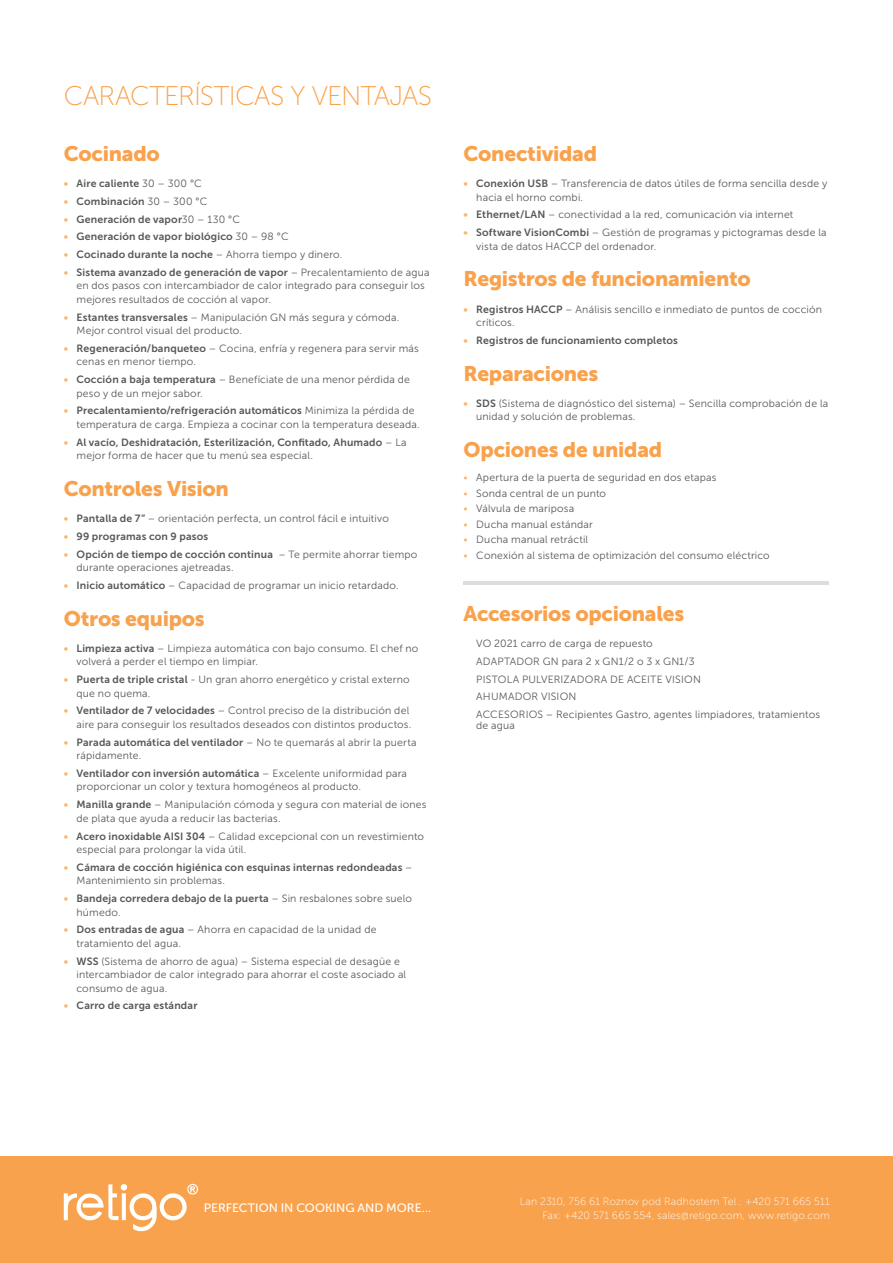
<style>
.page{position:relative;width:893px;height:1263px;background:#fff}
.page>*{position:absolute;margin:0;border:0;box-sizing:border-box;transform-origin:0 0}
.t1{font:27px "Museo Sans 100";letter-spacing:-.025em;color:#f9a24d}
.t2{font:21px "Museo Sans 900";letter-spacing:-.015em;color:#f9a24d}
.t3{font:12.15px "Museo Sans 500";color:#fff}
.t4{font:10.5px/13.5px "Museo Sans 300";letter-spacing:.015em;color:#57585a}
.t5{font:10.5px "Museo Sans 700";letter-spacing:.015em;color:#57585a}
.t6{font:10.5px/13.5px "Museo Sans 100";letter-spacing:.015em;color:#fff;text-align:right}
.s1{color:#fbb46f}
.s2{font-family:"Museo Sans 300"}
.s3{font-family:"Museo Sans 700";color:#fbb46f}
.s4{font-family:"Museo Sans 700"}
</style>
<div class="page">
<div style="left:0;top:1157px;width:893px;height:106px;background:#f9a24d"></div>
<svg style="left:64px;top:1184px;width:134px;height:48px"></svg>
<hr style="left:463px;top:581px;width:366px;height:4px;background:#dcdddf">
<h1 class="t1" style="left:64px;top:82px;width:370px">CARACTERÍSTICAS Y VENTAJAS</h1>
<h2 class="t2" style="left:64px;top:142px;width:98px">Cocinado</h2>
<p class="t5" style="left:64px;top:178px;width:140px"><span class="s1">•</span> Aire caliente <span class="s2">30 – 300 °C</span></p>
<p class="t5" style="left:64px;top:195px;width:145px"><span class="s1">•</span> Combinación <span class="s2">30 – 300 °C</span></p>
<p class="t5" style="left:64px;top:213px;width:178px"><span class="s1">•</span> Generación de vapor<span class="s2">30 – 130 °C</span></p>
<p class="t5" style="left:64px;top:231px;width:226px"><span class="s1">•</span> Generación de vapor biológico <span class="s2">30 – 98 °C</span></p>
<p class="t5" style="left:64px;top:249px;width:280px"><span class="s1">•</span> Cocinado durante la noche <span class="s2">– Ahorra tiempo y dinero.</span></p>
<p class="t5" style="left:64px;top:266px;width:367px"><span class="s1">•</span> Sistema avanzado de generación de vapor <span class="s2">– Precalentamiento de agua</span></p>
<p class="t4" style="left:77px;top:279px;width:350px">en dos pasos con intercambiador de calor integrado para conseguir los mejores resultados de cocción al vapor.</p>
<p class="t4" style="left:77px;top:310px;width:324px;text-indent:-13px"><span class="s3">•</span> <span class="s4">Estantes transversales</span> – Manipulación GN más segura y cómoda.<br>Mejor control visual del producto.</p>
<p class="t4" style="left:77px;top:342px;width:344px;text-indent:-13px"><span class="s3">•</span> <span class="s4">Regeneración/banqueteo</span> – Cocina, enfría y regenera para servir más cenas en menor tiempo.</p>
<p class="t4" style="left:77px;top:373px;width:335px;text-indent:-13px"><span class="s3">•</span> <span class="s4">Cocción a baja temperatura</span> – Benefíciate de una menor pérdida de peso y de un mejor sabor.</p>
<p class="t5" style="left:64px;top:405px;width:352px"><span class="s1">•</span> Precalentamiento/refrigeración automáticos <span class="s2">Minimiza la pérdida de</span></p>
<p class="t4" style="left:77px;top:418px;width:345px">temperatura de carga. Empieza a cocinar con la temperatura deseada.</p>
<p class="t5" style="left:64px;top:436px;width:344px"><span class="s1">•</span> Al vacío, Deshidratación, Esterilización, Confitado, Ahumado <span class="s2">– La</span></p>
<p class="t4" style="left:77px;top:449px;width:238px">mejor forma de hacer que tu menú sea especial.</p>
<h2 class="t2" style="left:64px;top:477px;width:167px">Controles Vision</h2>
<p class="t4" style="left:64px;top:512px;width:327px"><span class="s3">•</span> <span class="s4">Pantalla de 7“</span> – orientación perfecta, un control fácil e intuitivo</p>
<p class="t5" style="left:64px;top:530px;width:146px"><span class="s1">•</span> 99 programas con 9 pasos</p>
<p class="t5" style="left:64px;top:548px;width:355px"><span class="s1">•</span> Opción de tiempo de cocción continua <span class="s2">– Te permite ahorrar tiempo</span></p>
<p class="t4" style="left:77px;top:561px;width:159px">durante operaciones ajetreadas.</p>
<p class="t4" style="left:64px;top:579px;width:336px"><span class="s3">•</span> <span class="s4">Inicio automático</span> – Capacidad de programar un inicio retardado.</p>
<h2 class="t2" style="left:64px;top:606px;width:143px">Otros equipos</h2>
<p class="t4" style="left:77px;top:642px;width:343px;text-indent:-13px"><span class="s3">•</span> <span class="s4">Limpieza activa</span> – Limpieza automática con bajo consumo. El chef no volverá a perder el tiempo en limpiar.</p>
<p class="t4" style="left:77px;top:673px;width:335px;text-indent:-13px"><span class="s3">•</span> <span class="s4">Puerta de triple cristal</span> - Un gran ahorro energético y cristal externo que no quema.</p>
<p class="t4" style="left:64px;top:704px;width:349px;text-align:right"><span class="s3">•</span> <span class="s4">Ventilador de 7 velocidades</span> – Control preciso de la distribución del aire para conseguir los resultados deseados con distintos productos.</p>
<p class="t5" style="left:64px;top:736px;width:354px"><span class="s1">•</span> Parada automática del ventilador <span class="s2">– No te quemarás al abrir la puerta</span></p>
<p class="t4" style="left:77px;top:749px;width:66px">rápidamente.</p>
<p class="t5" style="left:64px;top:767px;width:345px"><span class="s1">•</span> Ventilador con inversión automática <span class="s2">– Excelente uniformidad para</span></p>
<p class="t4" style="left:77px;top:780px;width:286px">proporcionar un color y textura homogéneos al producto.</p>
<p class="t4" style="left:77px;top:798px;width:352px;text-indent:-13px"><span class="s3">•</span> <span class="s4">Manilla grande</span> – Manipulación cómoda y segura con material de iones de plata que ayuda a reducir las bacterias.</p>
<p class="t4" style="left:77px;top:829px;width:349px;text-indent:-13px"><span class="s3">•</span> <span class="s4">Acero inoxidable AISI 304</span> – Calidad excepcional con un revestimiento especial para prolongar la vida útil.</p>
<p class="t5" style="left:64px;top:861px;width:350px"><span class="s1">•</span> Cámara de cocción higiénica con esquinas internas redondeadas <span class="s2">–</span></p>
<p class="t4" style="left:77px;top:874px;width:150px">Mantenimiento sin problemas.</p>
<p class="t5" style="left:64px;top:892px;width:350px"><span class="s1">•</span> Bandeja corredera debajo de la puerta <span class="s2">– Sin resbalones sobre suelo</span></p>
<p class="t4" style="left:77px;top:905px;width:46px">húmedo.</p>
<p class="t4" style="left:77px;top:923px;width:301px;text-indent:-13px"><span class="s3">•</span> <span class="s4">Dos entradas de agua</span> – Ahorra en capacidad de la unidad de tratamiento del agua.</p>
<p class="t4" style="left:77px;top:954px;width:331px;text-indent:-13px"><span class="s3">•</span> <span class="s4">WSS</span> (Sistema de ahorro de agua) – Sistema especial de desagüe e intercambiador de calor integrado para ahorrar el coste asociado al consumo de agua.</p>
<p class="t5" style="left:64px;top:1000px;width:135px"><span class="s1">•</span> Carro de carga estándar</p>
<h2 class="t2" style="left:463px;top:142px;width:135px">Conectividad</h2>
<p class="t4" style="left:476px;top:177px;width:352px;text-indent:-13px"><span class="s3">•</span> <span class="s4">Conexión USB</span> – Transferencia de datos útiles de forma sencilla desde y hacia el horno combi.</p>
<p class="t4" style="left:463px;top:208px;width:331px"><span class="s3">•</span> <span class="s4">Ethernet/LAN</span> – conectividad a la red, comunicación via internet</p>
<p class="t4" style="left:476px;top:226px;width:352px;text-indent:-13px"><span class="s3">•</span> <span class="s4">Software VisionCombi</span> – Gestión de programas y pictogramas desde la vista de datos HACCP del ordenador.</p>
<h2 class="t2" style="left:463px;top:267px;width:289px">Registros de funcionamiento</h2>
<p class="t4" style="left:476px;top:302px;width:347px;text-indent:-13px"><span class="s3">•</span> <span class="s4">Registros HACCP</span> – Análisis sencillo e inmediato de puntos de cocción críticos.</p>
<p class="t5" style="left:463px;top:334px;width:216px"><span class="s1">•</span> Registros de funcionamiento completos</p>
<h2 class="t2" style="left:463px;top:361px;width:136px">Reparaciones</h2>
<p class="t4" style="left:476px;top:397px;width:353px;text-indent:-13px"><span class="s3">•</span> <span class="s4">SDS</span> (Sistema de diagnóstico del sistema) – Sencilla comprobación de la unidad y solución de problemas.</p>
<h2 class="t2" style="left:463px;top:438px;width:200px">Opciones de unidad</h2>
<p class="t4" style="left:463px;top:471px;width:254px"><span class="s1">•</span> Apertura de la puerta de seguridad en dos etapas</p>
<p class="t4" style="left:463px;top:486px;width:144px"><span class="s1">•</span> Sonda central de un punto</p>
<p class="t4" style="left:463px;top:502px;width:112px"><span class="s1">•</span> Válvula de mariposa</p>
<p class="t4" style="left:463px;top:517px;width:131px"><span class="s1">•</span> Ducha manual estándar</p>
<p class="t4" style="left:463px;top:533px;width:126px"><span class="s1">•</span> Ducha manual retráctil</p>
<p class="t4" style="left:463px;top:548px;width:308px"><span class="s1">•</span> Conexión al sistema de optimización del consumo eléctrico</p>
<h2 class="t2" style="left:463px;top:602px;width:222px">Accesorios opcionales</h2>
<p class="t4" style="left:476px;top:635px;width:345px;line-height:17.7px">VO 2021 carro de carga de repuesto<br>ADAPTADOR GN para 2 x GN1/2 o 3 x GN1/3<br>PISTOLA PULVERIZADORA DE ACEITE VISION<br>AHUMADOR VISION<br>ACCESORIOS – Recipientes Gastro, agentes limpiadores, tratamientos</p>
<p class="t4" style="left:476px;top:718px;width:40px">de agua</p>
<p class="t3" style="left:204px;top:1201px;width:229px">PERFECTION IN COOKING AND MORE...</p>
<p class="t6" style="left:520px;top:1195px;width:311px">Lan 2310, 756 61 Roznov pod Radhostem Tel.: +420 571 665 511<br>Fax: +420 571 665 554, sales@retigo.com, www.retigo.com</p>
</div>
